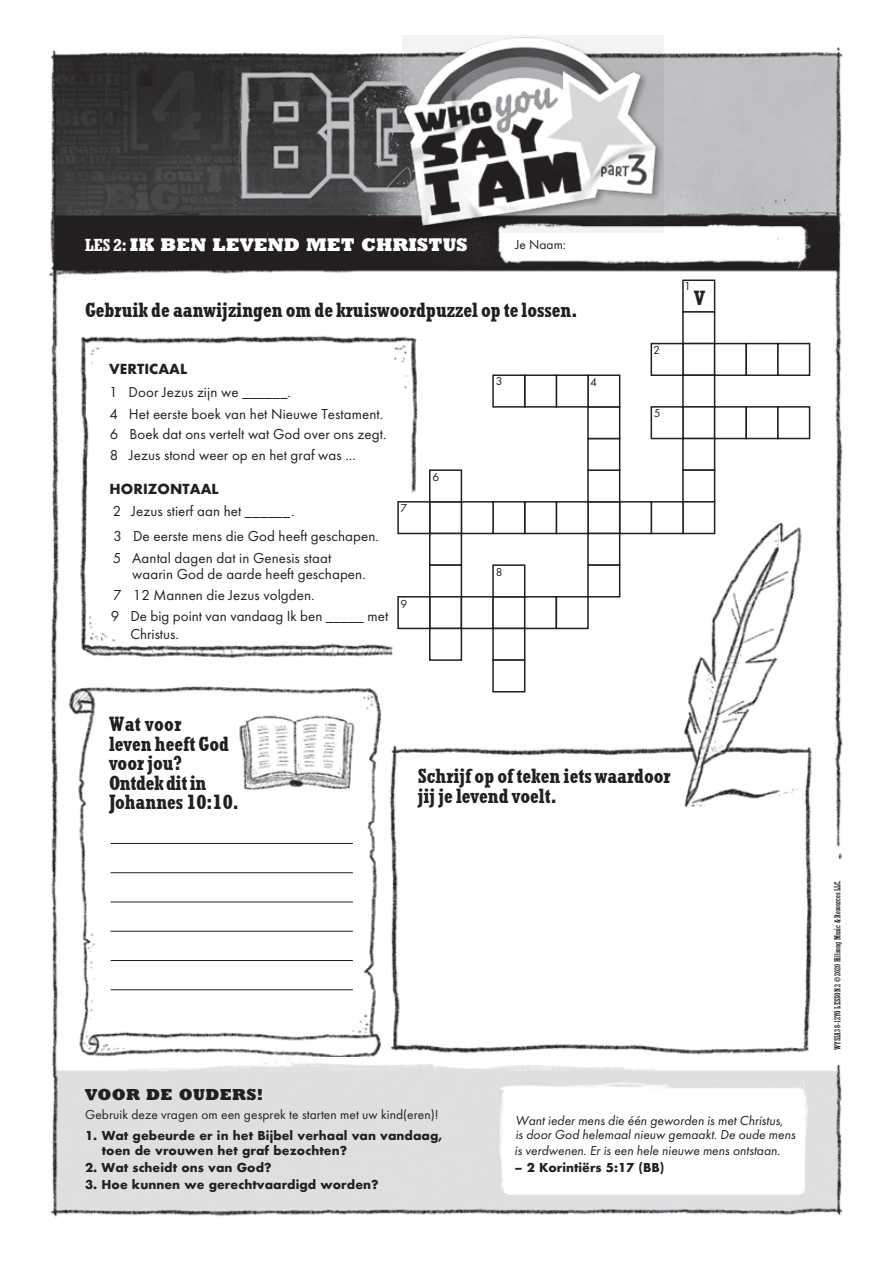
<style>
.page{position:relative;width:893px;height:1263px;background:#fff}
.page>*{position:absolute;margin:0;border:0;box-sizing:border-box;transform-origin:0 0}
.t1{font:700 condensed 19.5px/19.5px "Rockwell Nova";color:#231f20}
.t2{font:800 17.25px "Rockwell Nova";color:#fff}
.t3{font:15px/18px "Futura PT";letter-spacing:.005em;color:#231f20}
.t4{font:800 15px "Rockwell Nova";letter-spacing:.02em;color:#231f20}
.t5{font:italic 13.5px "Futura PT";color:#231f20}
.t6{font:13.5px "Futura PT";letter-spacing:.005em;color:#231f20}
.t7{font:700 13.5px "Futura";letter-spacing:.005em;color:#231f20}
.t8{font:700 12px/15px "Futura";letter-spacing:.005em;color:#231f20}
.t9{font:12px "Futura PT";color:#231f20}
.t10{font:condensed 8.25px "Rockwell Nova";color:#231f20}
.s1{font-weight:700;font-stretch:condensed;font-size:16.5px}
</style>
<div class="page">
<img style="left:48px;top:46px;width:797px;height:1171px">
<img style="left:395px;top:35px;width:271px;height:227px">
<img style="left:64px;top:327px;width:768px;height:730px">
<img style="left:235px;top:708px;width:127px;height:92px">
<hr style="left:111px;top:843px;width:242px;height:1px;background:#231f20">
<hr style="left:111px;top:872px;width:242px;height:1px;background:#231f20">
<hr style="left:111px;top:902px;width:242px;height:1px;background:#231f20">
<hr style="left:111px;top:931px;width:242px;height:1px;background:#231f20">
<hr style="left:111px;top:960px;width:242px;height:1px;background:#231f20">
<hr style="left:111px;top:989px;width:242px;height:1px;background:#231f20">
<div style="left:602px;top:664px;width:35px;height:35px;background:#fff"></div>
<div style="left:498px;top:664px;width:35px;height:35px;background:#fff"></div>
<div style="left:567px;top:664px;width:35px;height:35px;background:#fff"></div>
<div style="left:682px;top:279px;width:33px;height:34px;background:#fff;border:2px solid #231f20"></div>
<div style="left:682px;top:311px;width:33px;height:33px;background:#fff;border:2px solid #231f20"></div>
<div style="left:682px;top:343px;width:33px;height:33px;background:#fff"></div>
<div style="left:651px;top:343px;width:33px;height:33px;background:#fff;border:2px solid #231f20"></div>
<div style="left:714px;top:343px;width:33px;height:33px;background:#fff;border:2px solid #231f20"></div>
<div style="left:745px;top:343px;width:34px;height:33px;background:#fff;border:2px solid #231f20"></div>
<div style="left:777px;top:343px;width:33px;height:33px;background:#fff;border:2px solid #231f20"></div>
<div style="left:682px;top:374px;width:33px;height:34px;background:#fff;border:2px solid #231f20"></div>
<div style="left:682px;top:406px;width:33px;height:33px;background:#fff"></div>
<div style="left:651px;top:406px;width:33px;height:33px;background:#fff;border:2px solid #231f20"></div>
<div style="left:714px;top:406px;width:33px;height:33px;background:#fff;border:2px solid #231f20"></div>
<div style="left:745px;top:406px;width:34px;height:33px;background:#fff;border:2px solid #231f20"></div>
<div style="left:777px;top:406px;width:33px;height:33px;background:#fff;border:2px solid #231f20"></div>
<div style="left:682px;top:438px;width:33px;height:33px;background:#fff;border:2px solid #231f20"></div>
<div style="left:682px;top:469px;width:33px;height:34px;background:#fff;border:2px solid #231f20"></div>
<div style="left:682px;top:501px;width:33px;height:33px;background:#fff;border:2px solid #231f20"></div>
<div style="left:651px;top:501px;width:33px;height:33px;background:#fff;border:2px solid #231f20"></div>
<div style="left:619px;top:501px;width:33px;height:33px;background:#fff;border:2px solid #231f20"></div>
<div style="left:587px;top:501px;width:33px;height:33px;background:#fff"></div>
<div style="left:587px;top:469px;width:33px;height:34px;background:#fff;border:2px solid #231f20"></div>
<div style="left:587px;top:438px;width:33px;height:33px;background:#fff;border:2px solid #231f20"></div>
<div style="left:587px;top:406px;width:33px;height:33px;background:#fff;border:2px solid #231f20"></div>
<div style="left:587px;top:374px;width:33px;height:34px;background:#fff;border:2px solid #231f20"></div>
<div style="left:556px;top:374px;width:33px;height:34px;background:#fff;border:2px solid #231f20"></div>
<div style="left:524px;top:374px;width:33px;height:34px;background:#fff;border:2px solid #231f20"></div>
<div style="left:492px;top:374px;width:33px;height:34px;background:#fff;border:2px solid #231f20"></div>
<div style="left:556px;top:501px;width:33px;height:33px;background:#fff;border:2px solid #231f20"></div>
<div style="left:524px;top:501px;width:33px;height:33px;background:#fff;border:2px solid #231f20"></div>
<div style="left:492px;top:501px;width:33px;height:33px;background:#fff;border:2px solid #231f20"></div>
<div style="left:461px;top:501px;width:33px;height:33px;background:#fff;border:2px solid #231f20"></div>
<div style="left:429px;top:501px;width:33px;height:33px;background:#fff;border:2px solid #231f20"></div>
<div style="left:397px;top:501px;width:33px;height:33px;background:#fff;border:2px solid #231f20"></div>
<div style="left:429px;top:469px;width:33px;height:34px;background:#fff;border:2px solid #231f20"></div>
<div style="left:429px;top:533px;width:33px;height:33px;background:#fff;border:2px solid #231f20"></div>
<div style="left:429px;top:564px;width:33px;height:33px;background:#fff;border:2px solid #231f20"></div>
<div style="left:429px;top:596px;width:33px;height:33px;background:#fff;border:2px solid #231f20"></div>
<div style="left:397px;top:596px;width:33px;height:33px;background:#fff;border:2px solid #231f20"></div>
<div style="left:461px;top:596px;width:33px;height:33px;background:#fff;border:2px solid #231f20"></div>
<div style="left:492px;top:596px;width:33px;height:33px;background:#fff;border:2px solid #231f20"></div>
<div style="left:429px;top:628px;width:33px;height:33px;background:#fff;border:2px solid #231f20"></div>
<div style="left:492px;top:564px;width:33px;height:33px;background:#fff;border:2px solid #231f20"></div>
<div style="left:492px;top:628px;width:33px;height:33px;background:#fff;border:2px solid #231f20"></div>
<div style="left:492px;top:659px;width:33px;height:33px;background:#fff;border:2px solid #231f20"></div>
<div style="left:524px;top:596px;width:33px;height:33px;background:#fff;border:2px solid #231f20"></div>
<div style="left:556px;top:596px;width:33px;height:33px;background:#fff;border:2px solid #231f20"></div>
<div style="left:587px;top:533px;width:33px;height:33px;background:#fff;border:2px solid #231f20"></div>
<div style="left:587px;top:564px;width:33px;height:33px;background:#fff;border:2px solid #231f20"></div>
<p class="t2" style="left:85px;top:233px;width:384px"><span class="s1">LES 2:</span> IK BEN LEVEND MET CHRISTUS</p>
<p class="t6" style="left:515px;top:237px;width:52px">Je Naam:</p>
<h1 class="t1" style="left:85px;top:300px;width:494px">Gebruik de aanwijzingen om de kruiswoordpuzzel op te lossen.</h1>
<p class="t7" style="left:109px;top:359px;width:80px">VERTICAAL</p>
<p class="t3" style="left:109px;top:404px;width:275px">4 Het eerste boek van het Nieuwe Testament.</p>
<p class="t3" style="left:110px;top:445px;width:248px">8 Jezus stond weer op en het graf was ...</p>
<p class="t3" style="left:109px;top:383px;width:183px">1 Door Jezus zijn we ______.</p>
<p class="t3" style="left:110px;top:425px;width:278px">6 Boek dat ons vertelt wat God over ons zegt.</p>
<p class="t7" style="left:110px;top:480px;width:111px">HORIZONTAAL</p>
<p class="t3" style="left:113px;top:527px;width:267px">3 De eerste mens die God heeft geschapen.</p>
<p class="t3" style="left:113px;top:502px;width:183px">2 Jezus stierf aan het ______.</p>
<p class="t3" style="left:132px;top:550px;width:235px;line-height:16.5px;text-indent:-20px">5 Aantal dagen dat in Genesis staat waarin God de aarde heeft geschapen.</p>
<p class="t3" style="left:113px;top:586px;width:203px">7 12 Mannen die Jezus volgden.</p>
<p class="t3" style="left:130px;top:606px;width:259px;text-indent:-20px">9 De big point van vandaag Ik ben _____ met<br>Christus.</p>
<p class="t9" style="left:400px;top:501px;width:8px">7</p>
<p class="t9" style="left:400px;top:597px;width:8px">9</p>
<p class="t9" style="left:432px;top:470px;width:8px">6</p>
<p class="t9" style="left:496px;top:374px;width:8px">3</p>
<p class="t9" style="left:590px;top:374px;width:8px">4</p>
<p class="t9" style="left:496px;top:565px;width:8px">8</p>
<p class="t9" style="left:653px;top:343px;width:8px">2</p>
<p class="t9" style="left:654px;top:406px;width:8px">5</p>
<p class="t9" style="left:684px;top:279px;width:8px">1</p>
<h1 class="t1" style="left:694px;top:288px;width:13px">V</h1>
<h1 class="t1" style="left:109px;top:714px;width:131px">Wat voor<br>leven heeft God voor jou?<br>Ontdek dit in<br>Johannes 10:10.</h1>
<h1 class="t1" style="left:418px;top:766px;width:254px">Schrijf op of teken iets waardoor jij je levend voelt.</h1>
<p class="t4" style="left:85px;top:1084px;width:180px">VOOR DE OUDERS!</p>
<p class="t6" style="left:85px;top:1106px;width:355px">Gebruik deze vragen om een gesprek te starten met uw kind(eren)!</p>
<p class="t8" style="left:102px;top:1127px;width:342px;text-indent:-17px">1. Wat gebeurde er in het Bĳbel verhaal van vandaag, toen de vrouwen het graf bezochten?</p>
<p class="t8" style="left:85px;top:1160px;width:188px">2. Wat scheidt ons van God?</p>
<p class="t8" style="left:85px;top:1177px;width:295px">3. Hoe kunnen we gerechtvaardigd worden?</p>
<p class="t5" style="left:515px;top:1112px;width:269px">Want ieder mens die één geworden is met Christus,</p>
<p class="t5" style="left:515px;top:1142px;width:267px">is verdwenen. Er is een hele nieuwe mens ontstaan.</p>
<p class="t8" style="left:515px;top:1160px;width:151px">– 2 Korintiërs 5:17 (BB)</p>
<p class="t5" style="left:515px;top:1127px;width:281px">is door God helemaal nieuw gemaakt. De oude mens</p>
<p class="t10" style="left:833px;top:1050px;width:171px;rotate:-90deg">WYSIA3 8-12YO LESSON 2 © 2020 Hillsong Music &amp; Resources LLC.</p>
</div>
